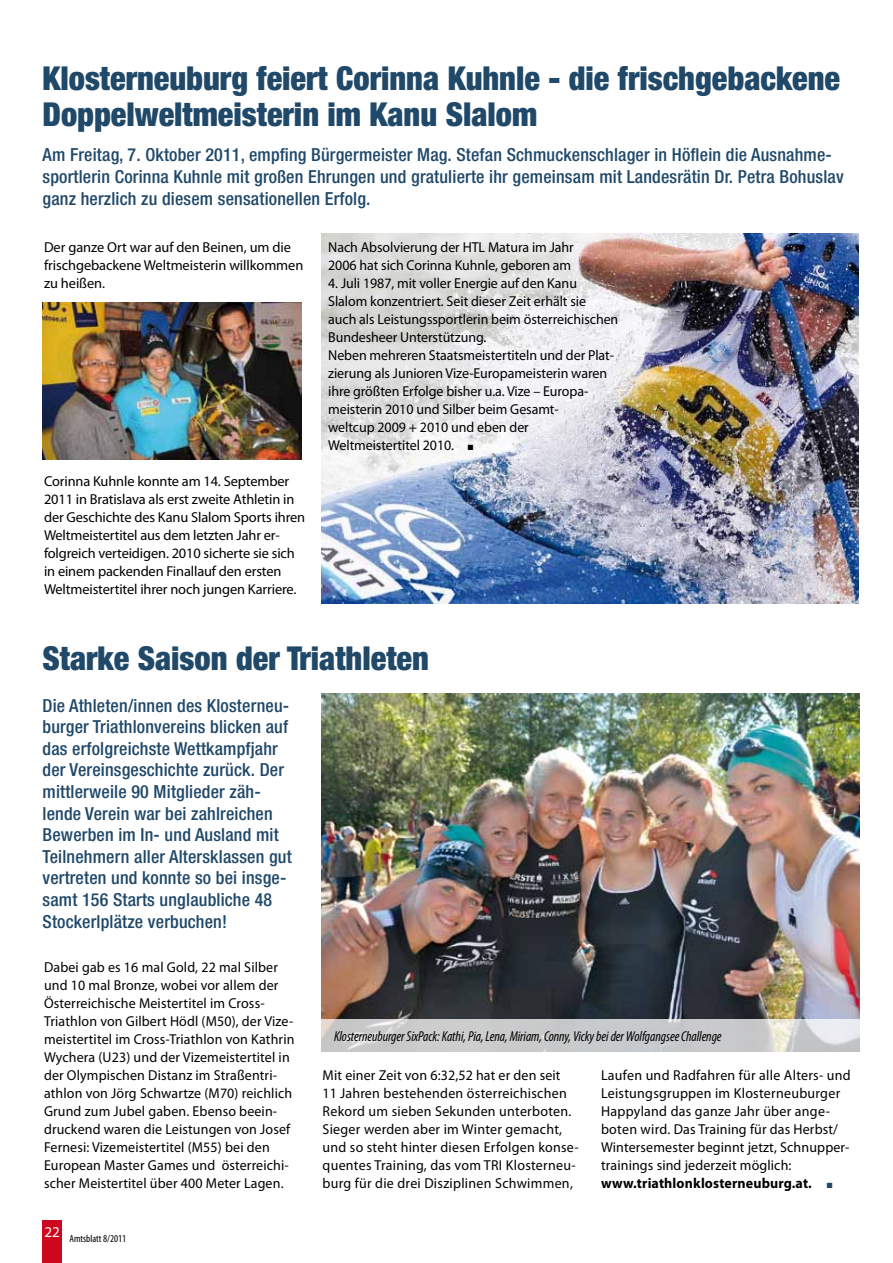
<style>
.page{position:relative;width:893px;height:1263px;background:#fff}
.page>*{position:absolute;margin:0;border:0;box-sizing:border-box;transform-origin:0 0}
.t1{font:900 condensed 33px/36px "Helvetica Neue";color:#204869}
.t2{font:500 condensed 18px/21.6px "Helvetica Neue";letter-spacing:.01em;color:#204869}
.t3{font:15px "Myriad Pro";color:#fff}
.t4{font:14.4px/18px "Myriad Pro";letter-spacing:.005em;color:#000}
.t5{font:italic condensed 14.4px "Myriad Pro";letter-spacing:-.005em;color:#000}
.t6{font:condensed 10.5px "Myriad Pro";color:#000}
.s1{font-weight:700}
.s2{color:#204869}
</style>
<div class="page">
<div style="left:42px;top:1220px;width:20px;height:43px;background:#cd071e"></div>
<img style="left:321px;top:234px;width:538px;height:370px">
<img style="left:43px;top:303px;width:259px;height:156px">
<img style="left:321px;top:693px;width:538px;height:326px">
<svg style="left:321px;top:1019px;width:539px;height:33px;background:#cdcdce"></svg>
<svg style="left:321px;top:503px;width:344px;height:2px"></svg>
<img style="left:321px;top:233px;width:351px;height:270px">
<h1 class="t1" style="left:43px;top:60px;width:799px">Klosterneuburg feiert Corinna Kuhnle - die frischgebackene<br>Doppelweltmeisterin im Kanu Slalom</h1>
<p class="t2" style="left:43px;top:144px;width:803px">Am Freitag, 7. Oktober 2011, empfing Bürgermeister Mag. Stefan Schmuckenschlager in Höflein die Ausnahme&shy;sportlerin Corinna Kuhnle mit großen Ehrungen und gratulierte ihr gemeinsam mit Landesrätin Dr. Petra Bohuslav ganz herzlich zu diesem sensationellen Erfolg.</p>
<p class="t4" style="left:328px;top:238px;width:247px">Nach Absolvierung der HTL Matura im Jahr<br>2006 hat sich Corinna Kuhnle, geboren am</p>
<p class="t4" style="left:328px;top:274px;width:292px">4. Juli 1987, mit voller Energie auf den Kanu Slalom konzentriert. Seit dieser Zeit erhält sie<br>auch als Leistungssportlerin beim österreichischen Bundesheer Unterstützung.<br>Neben mehreren Staatsmeistertiteln und der Plat&shy;zierung als Junioren Vize-Europameisterin waren ihre größten Erfolge bisher u.a. Vize – Europa&shy;meisterin 2010 und Silber beim Gesamt-<br>weltcup 2009 + 2010 und eben der Weltmeistertitel 2010. ■</p>
<p class="t4" style="left:44px;top:238px;width:261px">Der ganze Ort war auf den Beinen, um die frischgebackene Weltmeisterin willkommen zu heißen.</p>
<p class="t4" style="left:44px;top:472px;width:263px">Corinna Kuhnle konnte am 14. September 2011 in Bratislava als erst zweite Athletin in der Geschichte des Kanu Slalom Sports ihren Weltmeistertitel aus dem letzten Jahr er&shy;folgreich verteidigen. 2010 sicherte sie sich in einem packenden Finallauf den ersten Weltmeistertitel ihrer noch jungen Karriere.</p>
<h1 class="t1" style="left:43px;top:640px;width:388px">Starke Saison der Triathleten</h1>
<p class="t2" style="left:43px;top:694px;width:251px">Die Athleten/innen des Klosterneu&shy;burger Triathlonvereins blicken auf das erfolgreichste Wettkampfjahr der Vereinsgeschichte zurück. Der mittlerweile 90 Mitglieder zäh&shy;lende Verein war bei zahlreichen Bewerben im In- und Ausland mit Teilnehmern aller Altersklassen gut vertreten und konnte so bei insge&shy;samt 156 Starts unglaubliche 48<br>Stockerlplätze verbuchen!</p>
<p class="t4" style="left:44px;top:958px;width:252px">Dabei gab es 16 mal Gold, 22 mal Silber und 10 mal Bronze, wobei vor allem der Österreichische Meistertitel im Cross-Triathlon von Gilbert Hödl (M50), der Vize&shy;meistertitel im Cross-Triathlon von Kathrin Wychera (U23) und der Vizemeistertitel in der Olympischen Distanz im Straßentri&shy;athlon von Jörg Schwartze (M70) reichlich Grund zum Jubel gaben. Ebenso beein&shy;druckend waren die Leistungen von Josef Fernesi: Vizemeistertitel (M55) bei den European Master Games und österreichi&shy;scher Meistertitel über 400 Meter Lagen.</p>
<p class="t3" style="left:44px;top:1223px;width:17px">22</p>
<p class="t6" style="left:70px;top:1232px;width:58px">Amtsblatt 8/2011</p>
<p class="t5" style="left:334px;top:1028px;width:389px">Klosterneuburger SixPack: Kathi, Pia, Lena, Miriam, Conny, Vicky bei der Wolfgangsee Challenge</p>
<p class="t4" style="left:323px;top:1066px;width:258px">Mit einer Zeit von 6:32,52 hat er den seit<br>11 Jahren bestehenden österreichischen Rekord um sieben Sekunden unterboten.<br>Sieger werden aber im Winter gemacht, und so steht hinter diesen Erfolgen konse&shy;quentes Training, das vom TRI Klosterneu&shy;burg für die drei Disziplinen Schwimmen,</p>
<p class="t4" style="left:601px;top:1066px;width:251px">Laufen und Radfahren für alle Alters- und Leistungsgruppen im Klosterneuburger Happyland das ganze Jahr über ange&shy;boten wird. Das Training für das Herbst/ Wintersemester beginnt jetzt, Schnupper&shy;trainings sind jederzeit möglich: <span class="s1">www.triathlonklosterneuburg.at.</span> <span class="s2">■</span></p>
</div>
